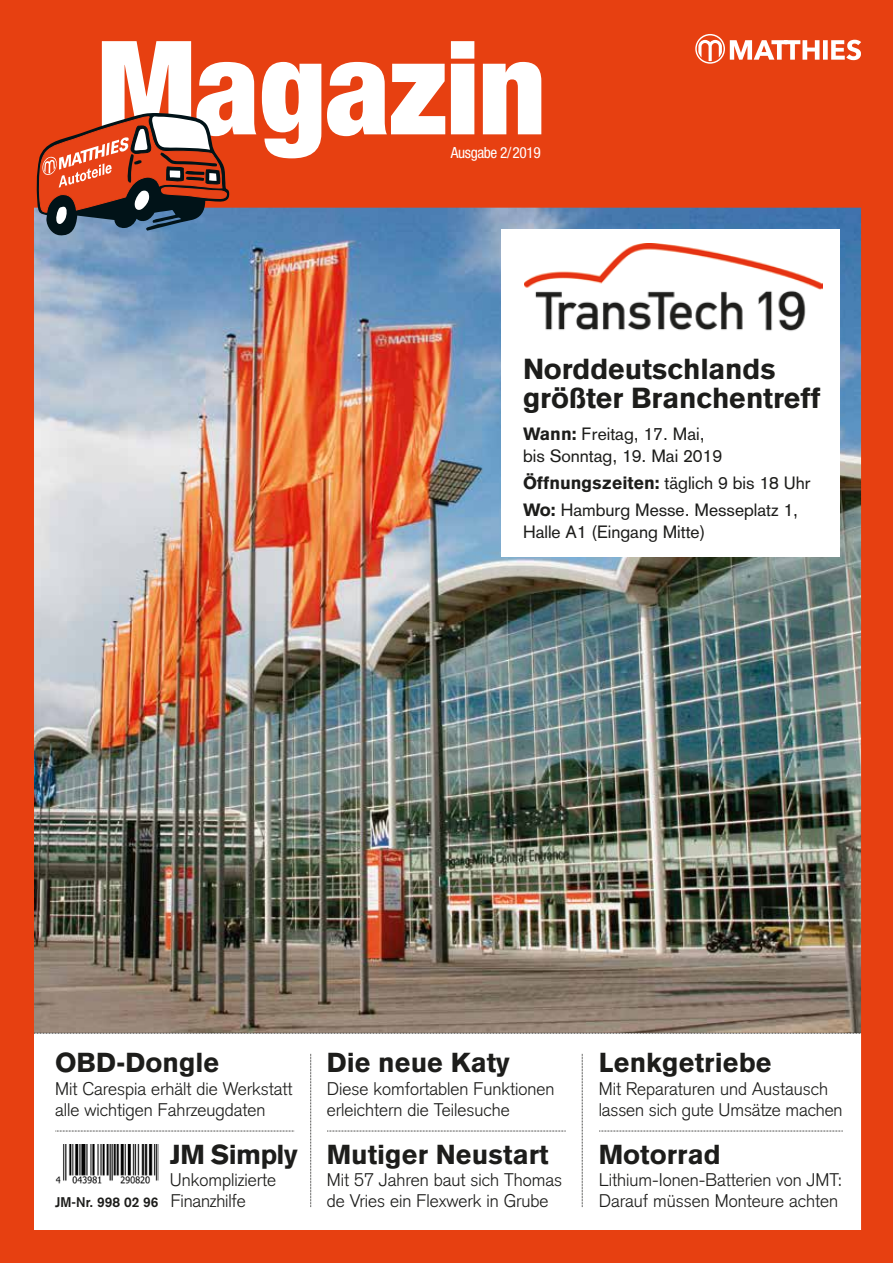
<style>
.page{position:relative;width:893px;height:1263px;background:#fff}
.page>*{position:absolute;margin:0;border:0;box-sizing:border-box;transform-origin:0 0}
.t1{font:900 condensed 130.5px "Helvetica Neue";letter-spacing:-.01em;color:#fff}
.t2{font:900 28.5px/28.5px "Akzidenz Grotesk";letter-spacing:-.005em;color:#1d1d1b}
.t3{font:900 27px "Akzidenz Grotesk";color:#1d1d1b}
.t4{font:900 27px "Akzidenz Grotesk";letter-spacing:-.02em;color:#1d1d1b}
.t5{font:300 18px/21px "Akzidenz Grotesk";color:#1d1d1b}
.t6{font:17.55px/21.8px "Akzidenz Grotesk";color:#1d1d1b}
.t7{font:condensed 15.3px "Helvetica Neue";letter-spacing:-.025em;color:#fff}
.t8{font:700 13.8px "Akzidenz Grotesk";color:#1d1d1b}
.s1{font-weight:900}
.s2{font-weight:300;font-size:18px}
</style>
<div class="page">
<div style="left:32px;top:0;width:861px;height:113px;background:#e74011"></div>
<svg style="left:695px;top:34px;width:166px;height:30px"></svg>
<img style="left:32px;top:113px;width:861px;height:1150px">
<img style="left:524px;top:244px;width:298px;height:97px">
<div style="left:0;top:0;width:32px;height:1263px;background:#e74011"></div>
<div style="left:0;top:195px;width:33px;height:1068px;background:#e74011"></div>
<h1 class="t1" style="left:97px;top:7px;width:450px">Magazin</h1>
<p class="t7" style="left:451px;top:144px;width:92px">Ausgabe 2/2019</p>
<h2 class="t2" style="left:523px;top:355px;width:299px">Norddeutschlands größter Branchentreff</h2>
<p class="t6" style="left:523px;top:423px;width:201px"><span class="s1">Wann:</span> Freitag, 17. Mai, bis Sonntag, 19. Mai 2019</p>
<p class="t6" style="left:523px;top:469px;width:289px;line-height:27px"><span class="s1">Öffnungszeiten:</span> täglich 9 bis 18 Uhr<br><span class="s1">Wo:</span> Hamburg Messe. Messeplatz 1,</p>
<p class="t6" style="left:523px;top:520px;width:184px">Halle A1 (Eingang Mitte)</p>
<h3 class="t3" style="left:55px;top:1046px;width:166px">OBD-Dongle</h3>
<p class="t5" style="left:55px;top:1078px;width:239px">Mit Carespia erhält die Werkstatt alle wichtigen Fahrzeugdaten</p>
<h3 class="t4" style="left:170px;top:1138px;width:129px">JM Simply</h3>
<p class="t5" style="left:170px;top:1169px;width:108px">Unkomplizierte</p>
<p class="t8" style="left:55px;top:1194px;width:192px">JM-Nr. 998 02 96 <span class="s2">Finanzhilfe</span></p>
<h3 class="t3" style="left:327px;top:1046px;width:185px">Die neue Katy</h3>
<p class="t5" style="left:327px;top:1078px;width:229px">Diese komfortablen Funktionen erleichtern die Teilesuche</p>
<h3 class="t3" style="left:327px;top:1138px;width:224px">Mutiger Neustart</h3>
<p class="t5" style="left:327px;top:1169px;width:237px">Mit 57 Jahren baut sich Thomas de Vries ein Flexwerk in Grube</p>
<h3 class="t3" style="left:599px;top:1046px;width:175px">Lenkgetriebe</h3>
<p class="t5" style="left:599px;top:1078px;width:245px">Mit Reparaturen und Austausch lassen sich gute Umsätze machen</p>
<h3 class="t3" style="left:599px;top:1138px;width:124px">Motorrad</h3>
<p class="t5" style="left:599px;top:1169px;width:245px">Lithium-Ionen-Batterien von JMT:<br>Darauf müssen Monteure achten</p>
</div>
